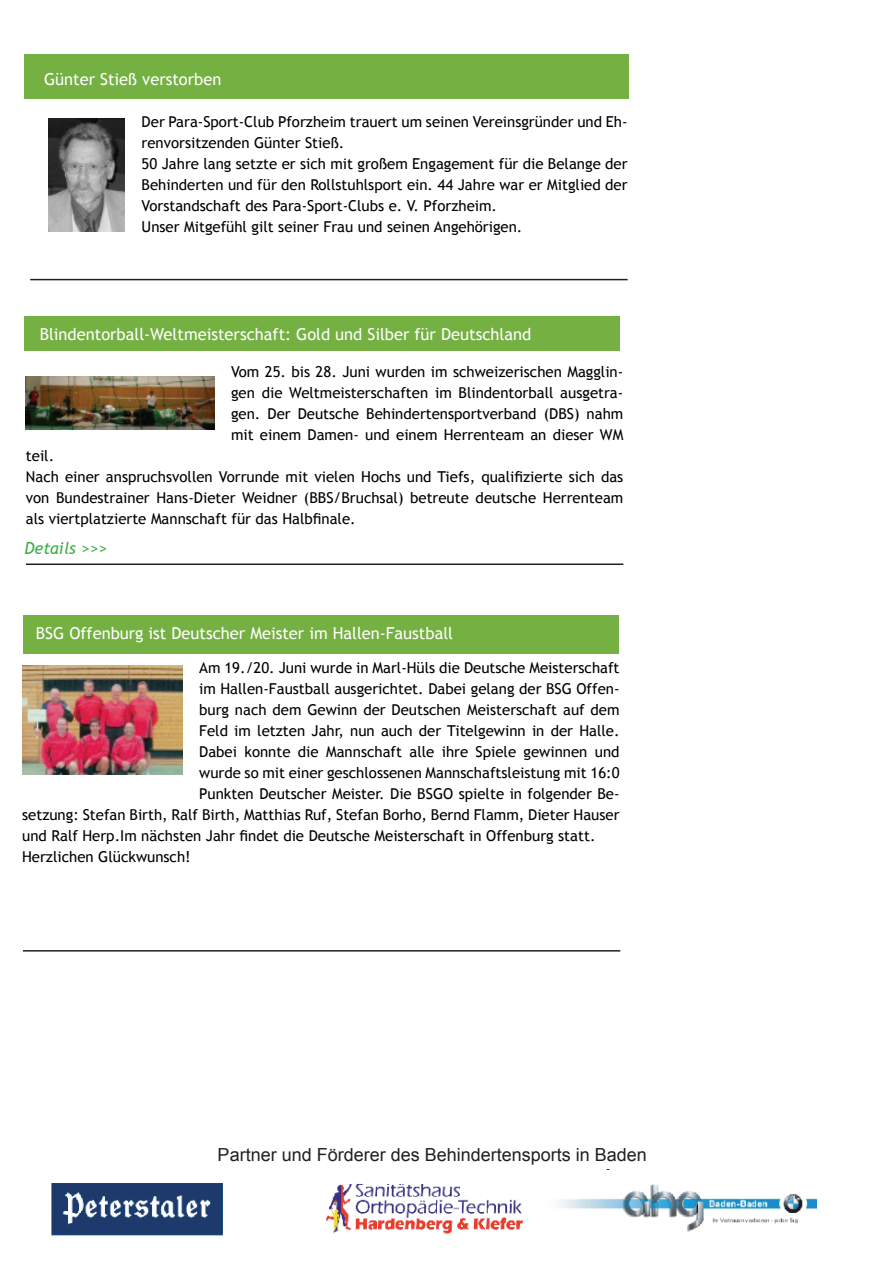
<style>
.page{position:relative;width:893px;height:1263px;background:#fff}
.page>*{position:absolute;margin:0;border:0;box-sizing:border-box;transform-origin:0 0}
.t1{font:18px "Arial";color:#231f20}
.t2{font:16.5px "Trebuchet MS";color:#fff}
.t3{font:italic 16.5px "Trebuchet MS";color:#40ae49}
.t4{font:15px/21px "Trebuchet MS";color:#000}
</style>
<div class="page">
<img style="left:51px;top:1183px;width:766px;height:53px">
<div style="left:24px;top:54px;width:604px;height:45px;background:#74b042"></div>
<hr style="left:30px;top:279px;width:598px;height:1px;background:#231f20">
<div style="left:24px;top:316px;width:596px;height:35px;background:#74b042"></div>
<hr style="left:26px;top:563px;width:597px;height:2px;background:#231f20">
<img style="left:48px;top:119px;width:77px;height:112px">
<div style="left:23px;top:615px;width:596px;height:38px;background:#74b042"></div>
<hr style="left:23px;top:950px;width:597px;height:1px;background:#231f20">
<img style="left:25px;top:376px;width:189px;height:54px">
<img style="left:23px;top:665px;width:159px;height:109px">
<p class="t2" style="left:44px;top:70px;width:179px">Günter Stieß verstorben</p>
<p class="t4" style="left:142px;top:111px;width:487px">Der Para-Sport-Club Pforzheim trauert um seinen Vereinsgründer und Eh&shy;renvorsitzenden Günter Stieß.<br>50 Jahre lang setzte er sich mit großem Engagement für die Belange der Behinderten und für den Rollstuhlsport ein. 44 Jahre war er Mitglied der Vorstandschaft des Para-Sport-Clubs e. V. Pforzheim.<br>Unser Mitgefühl gilt seiner Frau und seinen Angehörigen.</p>
<p class="t2" style="left:40px;top:325px;width:493px">Blindentorball-Weltmeisterschaft: Gold und Silber für Deutschland</p>
<p class="t4" style="left:231px;top:361px;width:394px;text-align:justify">Vom 25. bis 28. Juni wurden im schweizerischen Magglin&shy;gen die Weltmeisterschaften im Blindentorball ausgetra&shy;gen. Der Deutsche Behindertensportverband (DBS) nahm mit einem Damen- und einem Herrenteam an dieser WM</p>
<p class="t4" style="left:26px;top:445px;width:599px">teil.<br>Nach einer anspruchsvollen Vorrunde mit vielen Hochs und Tiefs, qualifizierte sich das von Bundestrainer Hans-Dieter Weidner (BBS/Bruchsal) betreute deutsche Herrenteam als viertplatzierte Mannschaft für das Halbfinale.</p>
<p class="t3" style="left:24px;top:539px;width:84px">Details &gt;&gt;&gt;</p>
<p class="t2" style="left:36px;top:623px;width:419px">BSG Offenburg ist Deutscher Meister im Hallen-Faustball</p>
<p class="t4" style="left:199px;top:657px;width:422px">Am 19./20. Juni wurde in Marl-Hüls die Deutsche Meisterschaft</p>
<p class="t4" style="left:199px;top:678px;width:422px">im Hallen-Faustball ausgerichtet. Dabei gelang der BSG Offen-</p>
<p class="t4" style="left:199px;top:699px;width:422px">burg nach dem Gewinn der Deutschen Meisterschaft auf dem</p>
<p class="t4" style="left:199px;top:720px;width:422px">Feld im letzten Jahr, nun auch der Titelgewinn in der Halle.</p>
<p class="t4" style="left:199px;top:741px;width:422px">Dabei konnte die Mannschaft alle ihre Spiele gewinnen und</p>
<p class="t4" style="left:199px;top:762px;width:422px">wurde so mit einer geschlossenen Mannschaftsleistung mit 16:0</p>
<p class="t4" style="left:199px;top:783px;width:422px">Punkten Deutscher Meister. Die BSGO spielte in folgender Be-</p>
<p class="t4" style="left:22px;top:804px;width:599px">setzung: Stefan Birth, Ralf Birth, Matthias Ruf, Stefan Borho, Bernd Flamm, Dieter Hauser</p>
<p class="t4" style="left:22px;top:825px;width:575px">und Ralf Herp.Im nächsten Jahr findet die Deutsche Meisterschaft in Offenburg statt.</p>
<p class="t4" style="left:22px;top:846px;width:170px">Herzlichen Glückwunsch!</p>
<p class="t1" style="left:218px;top:1143px;width:431px">Partner und Förderer des Behindertensports in Baden</p>
</div>
